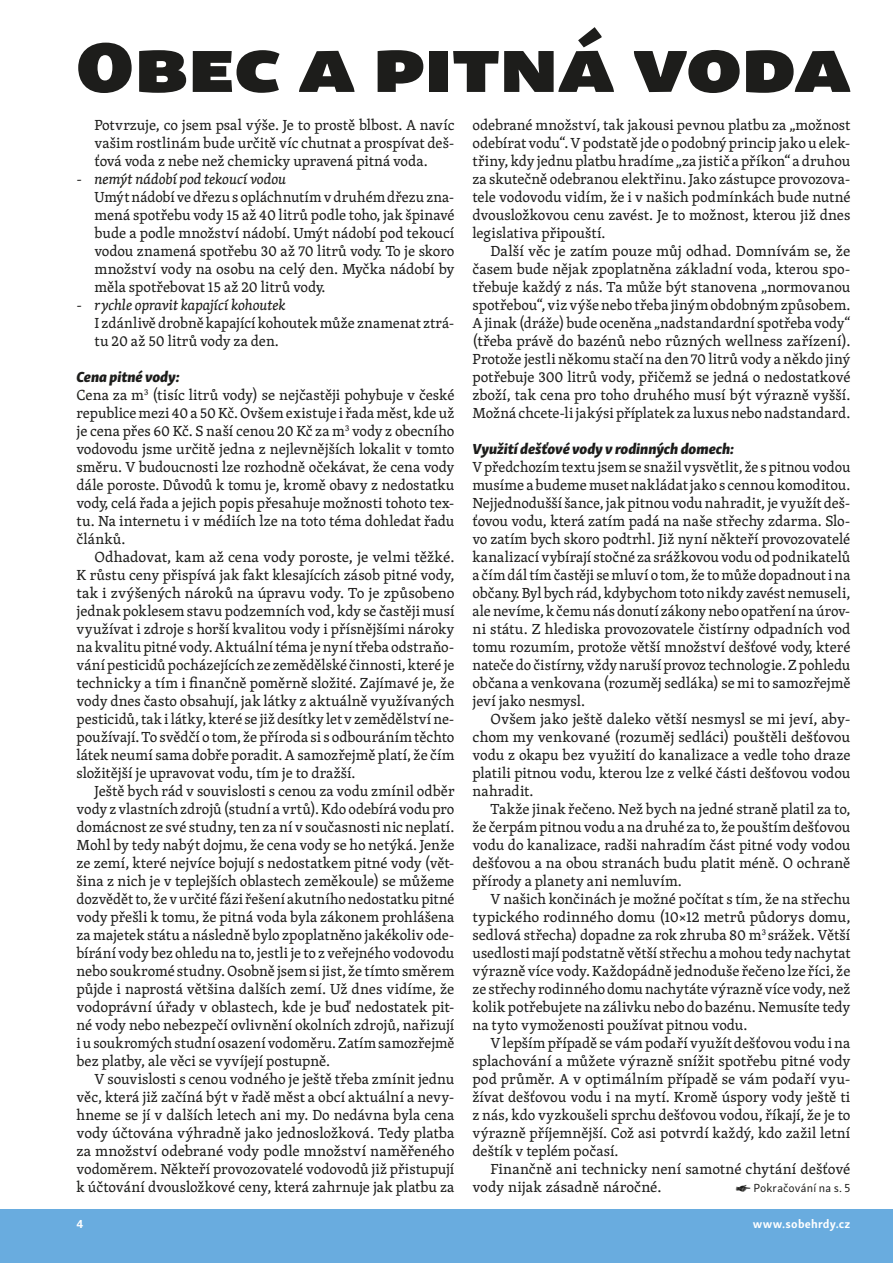
<style>
.page{position:relative;width:893px;height:1263px;background:#fff}
.page>*{position:absolute;margin:0;border:0;box-sizing:border-box;transform-origin:0 0}
.t1{font:72px "Skolar Sans Latn Ex Bl";letter-spacing:.015em;color:#1d1d1b}
.t2{font:15px/18px "Skolar Latin";color:#1d1d1b;text-align:justify}
.t3{font:italic 15px "Skolar Latin";color:#1d1d1b}
.t4{font:15px "Skolar Sans Latn Eb It";letter-spacing:-.01em;color:#1d1d1b}
.t5{font:12px "Skolar Sans Latn";letter-spacing:.015em;color:#1d1d1b}
.t6{font:700 12px "Skolar Sans Latn";letter-spacing:.015em;color:#fff}
.s1{font-family:"Gill Sans Nova"}
</style>
<div class="page">
<div style="left:0;top:1210px;width:893px;height:53px;background:#69acdf"></div>
<h1 class="t1" style="left:77px;top:1px;width:775px">Obec a pitná voda</h1>
<p class="t2" style="left:95px;top:116px;width:361px">Potvrzuje, co jsem psal výše. Je to prostě blbost. A navíc vašim rostlinám bude určitě víc chutnat a prospívat deš&shy;ťová voda z nebe než chemicky upravená pitná voda.</p>
<p class="t3" style="left:77px;top:168px;width:211px">- nemýt nádobí pod tekoucí vodou</p>
<p class="t2" style="left:95px;top:188px;width:361px">Umýt nádobí ve dřezu s opláchnutím v druhém dřezu zna&shy;mená spotřebu vody 15 až 40 litrů podle toho, jak špinavé bude a podle množství nádobí. Umýt nádobí pod tekoucí vodou znamená spotřebu 30 až 70 litrů vody. To je skoro množství vody na osobu na celý den. Myčka nádobí by měla spotřebovat 15 až 20 litrů vody.</p>
<p class="t3" style="left:77px;top:294px;width:210px">- rychle opravit kapající kohoutek</p>
<p class="t2" style="left:95px;top:314px;width:361px">I zdánlivě drobně kapající kohoutek může znamenat ztrá&shy;tu 20 až 50 litrů vody za den.</p>
<p class="t4" style="left:77px;top:364px;width:105px">Cena pitné vody:</p>
<p class="t2" style="left:77px;top:386px;width:379px">Cena za m<sup>3</sup> (tisíc litrů vody) se nejčastěji pohybuje v české republice mezi 40 a 50 Kč. Ovšem existuje i řada měst, kde už je cena přes 60 Kč. S naší cenou 20 Kč za m<sup>3</sup> vody z obecního vodovodu jsme určitě jedna z nejlevnějších lokalit v tomto směru. V budoucnosti lze rozhodně očekávat, že cena vody dále poroste. Důvodů k tomu je, kromě obavy z nedostatku vody, celá řada a jejich popis přesahuje možnosti tohoto tex&shy;tu. Na internetu i v médiích lze na toto téma dohledat řadu článků.</p>
<p class="t2" style="left:77px;top:548px;width:379px;text-indent:18px">Odhadovat, kam až cena vody poroste, je velmi těžké.<br>K růstu ceny přispívá jak fakt klesajících zásob pitné vody, tak i zvýšených nároků na úpravu vody. To je způsobeno jednak poklesem stavu podzemních vod, kdy se častěji musí využívat i zdroje s horší kvalitou vody i přísnějšími nároky na kvalitu pitné vody. Aktuální téma je nyní třeba odstraňo&shy;vání pesticidů pocházejících ze zemědělské činnosti, které je technicky a tím i finančně poměrně složité. Zajímavé je, že vody dnes často obsahují, jak látky z aktuálně využívaných pesticidů, tak i látky, které se již desítky let v zemědělství ne&shy;používají. To svědčí o tom, že příroda si s odbouráním těchto látek neumí sama dobře poradit. A samozřejmě platí, že čím složitější je upravovat vodu, tím je to dražší.</p>
<p class="t2" style="left:77px;top:782px;width:379px;text-indent:18px">Ještě bych rád v souvislosti s cenou za vodu zmínil odběr vody z vlastních zdrojů (studní a vrtů). Kdo odebírá vodu pro domácnost ze své studny, ten za ní v současnosti nic neplatí.<br>Mohl by tedy nabýt dojmu, že cena vody se ho netýká. Jenže ze zemí, které nejvíce bojují s nedostatkem pitné vody (vět&shy;šina z nich je v teplejších oblastech zeměkoule) se můžeme dozvědět to, že v určité fázi řešení akutního nedostatku pitné vody přešli k tomu, že pitná voda byla zákonem prohlášena za majetek státu a následně bylo zpoplatněno jakékoliv ode&shy;bírání vody bez ohledu na to, jestli je to z veřejného vodovodu nebo soukromé studny. Osobně jsem si jist, že tímto směrem půjde i naprostá většina dalších zemí. Už dnes vidíme, že vodoprávní úřady v oblastech, kde je buď nedostatek pit&shy;né vody nebo nebezpečí ovlivnění okolních zdrojů, nařizují i u soukromých studní osazení vodoměru. Zatím samozřejmě bez platby, ale věci se vyvíjejí postupně.</p>
<p class="t2" style="left:77px;top:1070px;width:379px;text-indent:18px">V souvislosti s cenou vodného je ještě třeba zmínit jednu věc, která již začíná být v řadě měst a obcí aktuální a nevy&shy;hneme se jí v dalších letech ani my. Do nedávna byla cena vody účtována výhradně jako jednosložková. Tedy platba za množství odebrané vody podle množství naměřeného vodoměrem. Někteří provozovatelé vodovodů již přistupují k účtování dvousložkové ceny, která zahrnuje jak platbu za</p>
<p class="t2" style="left:472px;top:116px;width:379px">odebrané množství, tak jakousi pevnou platbu za „možnost odebírat vodu“. V podstatě jde o podobný princip jako u elek&shy;třiny, kdy jednu platbu hradíme „za jistič a příkon“ a druhou za skutečně odebranou elektřinu. Jako zástupce provozova&shy;tele vodovodu vidím, že i v našich podmínkách bude nutné dvousložkovou cenu zavést. Je to možnost, kterou již dnes legislativa připouští.</p>
<p class="t2" style="left:472px;top:242px;width:379px;text-indent:18px">Další věc je zatím pouze můj odhad. Domnívám se, že časem bude nějak zpoplatněna základní voda, kterou spo&shy;třebuje každý z nás. Ta může být stanovena „normovanou spotřebou“, viz výše nebo třeba jiným obdobným způsobem.<br>A jinak (dráže) bude oceněna „nadstandardní spotřeba vody“ (třeba právě do bazénů nebo různých wellness zařízení).<br>Protože jestli někomu stačí na den 70 litrů vody a někdo jiný potřebuje 300 litrů vody, přičemž se jedná o nedostatkové zboží, tak cena pro toho druhého musí být výrazně vyšší.<br>Možná chcete-li jakýsi příplatek za luxus nebo nadstandard.</p>
<p class="t4" style="left:472px;top:436px;width:263px">Využití dešťové vody v rodinných domech:</p>
<p class="t2" style="left:472px;top:458px;width:379px">Vpředchozím textu jsem se snažil vysvětlit, že s pitnou vodou musíme a budeme muset nakládat jako s cennou komoditou.<br>Nejjednodušší šance, jak pitnou vodu nahradit, je využít deš&shy;ťovou vodu, která zatím padá na naše střechy zdarma. Slo&shy;vo zatím bych skoro podtrhl. Již nyní někteří provozovatelé kanalizací vybírají stočné za srážkovou vodu od podnikatelů a čím dál tím častěji se mluví o tom, že to může dopadnout ina občany. Byl bych rád, kdybychom toto nikdy zavést nemuseli, ale nevíme, k čemu nás donutí zákony nebo opatření na úrov&shy;ni státu. Z hlediska provozovatele čistírny odpadních vod tomu rozumím, protože větší množství dešťové vody, které nateče do čistírny, vždy naruší provoz technologie. Zpohledu občana a venkovana (rozuměj sedláka) se mi to samozřejmě jeví jako nesmysl.</p>
<p class="t2" style="left:472px;top:710px;width:379px;text-indent:18px">Ovšem jako ještě daleko větší nesmysl se mi jeví, aby&shy;chom my venkované (rozuměj sedláci) pouštěli dešťovou vodu z okapu bez využití do kanalizace a vedle toho draze platili pitnou vodu, kterou lze z velké části dešťovou vodou nahradit.</p>
<p class="t2" style="left:472px;top:800px;width:379px;text-indent:18px">Takže jinak řečeno. Než bych na jedné straně platil za to, že čerpám pitnou vodu a na druhé za to, že pouštím dešťovou vodu do kanalizace, radši nahradím část pitné vody vodou dešťovou a na obou stranách budu platit méně. O ochraně přírody a planety ani nemluvím.</p>
<p class="t2" style="left:472px;top:890px;width:379px;text-indent:18px">V našich končinách je možné počítat s tím, že na střechu typického rodinného domu (10×12 metrů půdorys domu, sedlová střecha) dopadne za rok zhruba 80 m<sup>3</sup> srážek. Větší usedlosti mají podstatně větší střechu a mohou tedy nachytat výrazně více vody. Každopádně jednoduše řečeno lze říci, že ze střechy rodinného domu nachytáte výrazně více vody, než kolik potřebujete na zálivku nebo do bazénu. Nemusíte tedy na tyto vymoženosti používat pitnou vodu.</p>
<p class="t2" style="left:472px;top:1034px;width:379px;text-indent:18px">V lepším případě se vám podaří využít dešťovou vodu i na splachování a můžete výrazně snížit spotřebu pitné vody pod průměr. A v optimálním případě se vám podaří vyu&shy;žívat dešťovou vodu i na mytí. Kromě úspory vody ještě ti z nás, kdo vyzkoušeli sprchu dešťovou vodou, říkají, že je to výrazně příjemnější. Což asi potvrdí každý, kdo zažil letní deštík v teplém počasí.</p>
<p class="t2" style="left:472px;top:1160px;width:379px;text-indent:18px">Finančně ani technicky není samotné chytání dešťové vody nijak zásadně náročné.</p>
<p class="t5" style="left:736px;top:1179px;width:116px"><span class="s1">1</span> Pokračování na s. 5</p>
<p class="t6" style="left:77px;top:1214px;width:8px">4</p>
<p class="t6" style="left:753px;top:1214px;width:99px">www.sobehrdy.cz</p>
</div>
